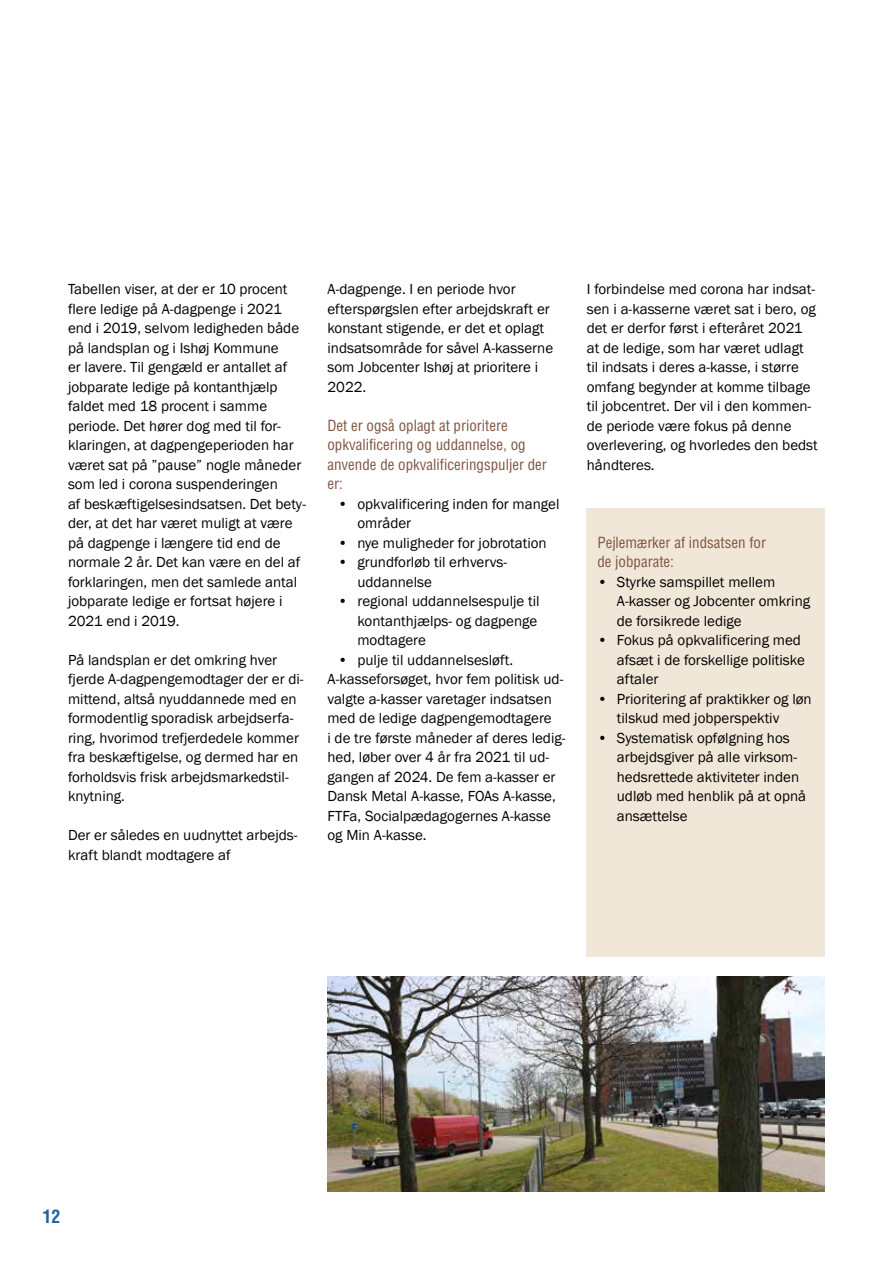
<style>
.page{position:relative;width:893px;height:1263px;background:#fff}
.page>*{position:absolute;margin:0;border:0;box-sizing:border-box;transform-origin:0 0}
.t1{font:700 condensed 18px "Helvetica";color:#24639f}
.t2{font:15px/19.5px "Franklin Gothic";color:#000}
.t3{font:condensed 15px/19.5px "Helvetica";color:#7f5641}
</style>
<div class="page">
<div style="left:586px;top:509px;width:239px;height:448px;background:#f1e7d9"></div>
<img style="left:327px;top:977px;width:498px;height:214px">
<p class="t2" style="left:68px;top:280px;width:240px">Tabellen viser, at der er 10 procent flere ledige på A-dagpenge i 2021 end i 2019, selvom ledigheden både på landsplan og i Ishøj Kommune<br>er lavere. Til gengæld er antallet af jobparate ledige på kontanthjælp faldet med 18 procent i samme periode. Det hører dog med til for&shy;klaringen, at dagpengeperioden har været sat på ”pause” nogle måneder som led i corona suspenderingen<br>af beskæftigelsesindsatsen. Det bety&shy;der, at det har været muligt at være på dagpenge i længere tid end de normale 2 år. Det kan være en del af forklaringen, men det samlede antal jobparate ledige er fortsat højere i 2021 end i 2019.</p>
<p class="t2" style="left:68px;top:650px;width:237px">På landsplan er det omkring hver fjerde A-dagpengemodtager der er di&shy;mittend, altså nyuddannede med en formodentlig sporadisk arbejdserfa&shy;ring, hvorimod trefjerdedele kommer fra beskæftigelse, og dermed har en forholdsvis frisk arbejdsmarkedstil&shy;knytning.</p>
<p class="t2" style="left:68px;top:826px;width:231px">Der er således en uudnyttet arbejds&shy;kraft blandt modtagere af</p>
<p class="t2" style="left:327px;top:280px;width:227px">A-dagpenge. I en periode hvor efterspørgslen efter arbejdskraft er konstant stigende, er det et oplagt indsatsområde for såvel A-kasserne som Jobcenter Ishøj at prioritere i<br>2022.</p>
<p class="t3" style="left:327px;top:415px;width:221px">Det er også oplagt at prioritere opkvalificering og uddannelse, og anvende de opkvalificeringspuljer der er:</p>
<p class="t2" style="left:357px;top:494px;width:204px;text-indent:-19px">• opkvalificering inden for mangel områder</p>
<p class="t2" style="left:338px;top:533px;width:210px">• nye muligheder for jobrotation</p>
<p class="t2" style="left:357px;top:553px;width:151px;text-indent:-19px">• grundforløb til erhvervs&shy;uddannelse</p>
<p class="t2" style="left:357px;top:592px;width:184px;text-indent:-19px">• regional uddannelsespulje til kontanthjælps- og dagpenge modtagere</p>
<p class="t2" style="left:327px;top:650px;width:240px;text-indent:11px">• pulje til uddannelsesløft.<br>A-kasseforsøget, hvor fem politisk ud&shy;valgte a-kasser varetager indsatsen med de ledige dagpengemodtagere<br>i de tre første måneder af deres ledig&shy;hed, løber over 4 år fra 2021 til ud&shy;gangen af 2024. De fem a-kasser er Dansk Metal A-kasse, FOAs A-kasse, FTFa, Socialpædagogernes A-kasse og Min A-kasse.</p>
<p class="t2" style="left:587px;top:280px;width:233px">I forbindelse med corona har indsat&shy;sen i a-kasserne været sat i bero, og det er derfor først i efteråret 2021 at de ledige, som har været udlagt til indsats i deres a-kasse, i større omfang begynder at komme tilbage til jobcentret. Der vil i den kommen&shy;de periode være fokus på denne overlevering, og hvorledes den bedst håndteres.</p>
<p class="t3" style="left:597px;top:532px;width:170px">Pejlemærker af indsatsen for de jobparate:</p>
<p class="t2" style="left:617px;top:572px;width:195px;text-indent:-20px">• Styrke samspillet mellem<br>A-kasser og Jobcenter omkring de forsikrede ledige</p>
<p class="t2" style="left:617px;top:631px;width:190px;text-indent:-20px">• Fokus på opkvalificering med afsæt i de forskellige politiske aftaler</p>
<p class="t2" style="left:617px;top:689px;width:196px;text-indent:-20px">• Prioritering af praktikker og løn tilskud med jobperspektiv</p>
<p class="t2" style="left:617px;top:728px;width:191px;text-indent:-20px">• Systematisk opfølgning hos arbejdsgiver på alle virksom&shy;hedsrettede aktiviteter inden udløb med henblik på at opnå ansættelse</p>
<p class="t1" style="left:43px;top:1205px;width:19px">12</p>
</div>
